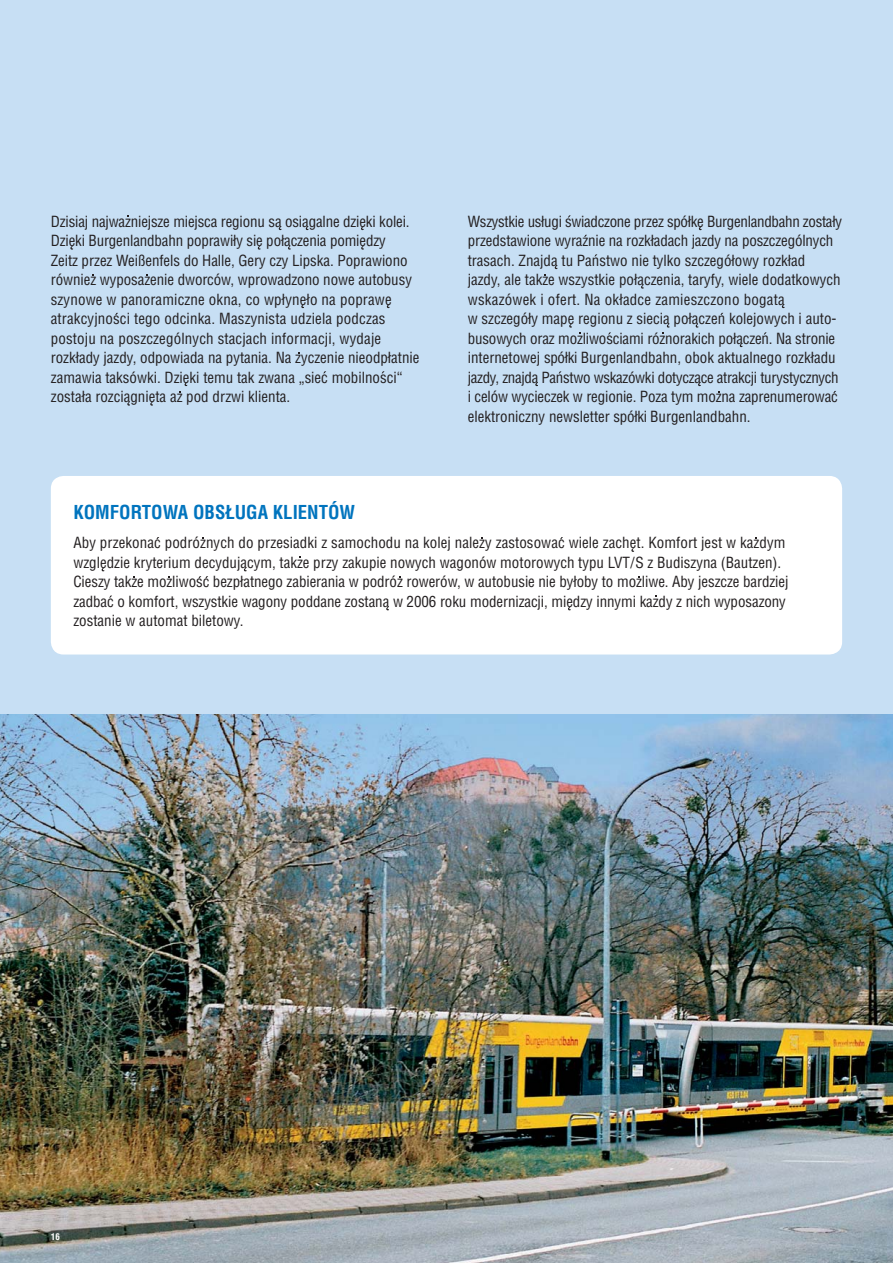
<style>
.page{position:relative;width:893px;height:1263px;background:#fff}
.page>*{position:absolute;margin:0;border:0;box-sizing:border-box;transform-origin:0 0}
.t1{font:700 condensed 18.75px "Helvetica";color:#0074be}
.t2{font:condensed 15px/19.5px "Helvetica";color:#231f20}
.t3{font:700 condensed 9px "Helvetica";color:#fff}
</style>
<div class="page">
<div style="left:0;top:0;width:892px;height:1263px;background:#c7dff4"></div>
<img style="left:0;top:714px;width:892px;height:549px">
<div style="left:51px;top:476px;width:791px;height:179px;background:#fff;border-radius:13px"></div>
<svg style="left:662px;top:324px;width:7px;height:10px"></svg>
<p class="t2" style="left:51px;top:213px;width:370px">Dzisiaj najwazniejsze miejsca regionu sa osiagalne dzieki kolei.<br>Dzieki Burgenlandbahn poprawiły sie połaczenia pomiedzy<br>Zeitz przez Weißenfels do Halle, Gery czy Lipska. Poprawiono równiez wyposazenie dworców, wprowadzono nowe autobusy szynowe w panoramiczne okna, co wpłyneło na poprawe atrakcyjnosci tego odcinka. Maszynista udziela podczas postoju na poszczególnych stacjach informacji, wydaje rozkłady jazdy, odpowiada na pytania. Na zyczenie nieodpłatnie zamawia taksówki. Dzieki temu tak zwana „siec mobilnosci“ została rozciagnieta az pod drzwi klienta.</p>
<p class="t2" style="left:468px;top:213px;width:376px">Wszystkie usługi swiadczone przez spółke Burgenlandbahn zostały przedstawione wyraznie na rozkładach jazdy na poszczególnych trasach. Znajda tu Panstwo nie tylko szczegółowy rozkład jazdy, ale takze wszystkie połaczenia, taryfy, wiele dodatkowych wskazówek i ofert. Na okładce zamieszczono bogata<br>w szczegóły mape regionu z siecia połaczen kolejowych i auto&shy;busowych oraz mozliwosciami róznorakich połaczen. Na stronie internetowej spółki Burgenlandbahn, obok aktualnego rozkładu jazdy, znajda Panstwo wskazówki dotyczace atrakcji turystycznych i celów wycieczek w regionie. Poza tym mozna zaprenumerowac elektroniczny newsletter spółki Burgenlandbahn.</p>
<p class="t1" style="left:73px;top:505px;width:283px">KOMFORTOWA OBSŁUGA KLIENTÓW</p>
<p class="t2" style="left:73px;top:534px;width:716px">Aby przekonac podróznych do przesiadki z samochodu na kolej nalezy zastosowac wiele zachet. Komfort jest w kazdym wzgledzie kryterium decydujacym, takze przy zakupie nowych wagonów motorowych typu LVT/S z Budiszyna (Bautzen).<br>Cieszy takze mozliwosc bezpłatnego zabierania w podróz rowerów, w autobusie nie byłoby to mozliwe. Aby jeszcze bardziej zadbac o komfort, wszystkie wagony poddane zostana w 2006 roku modernizacji, miedzy innymi kazdy z nich wyposazony zostanie w automat biletowy.</p>
<p class="t3" style="left:51px;top:1233px;width:10px">16</p>
</div>
